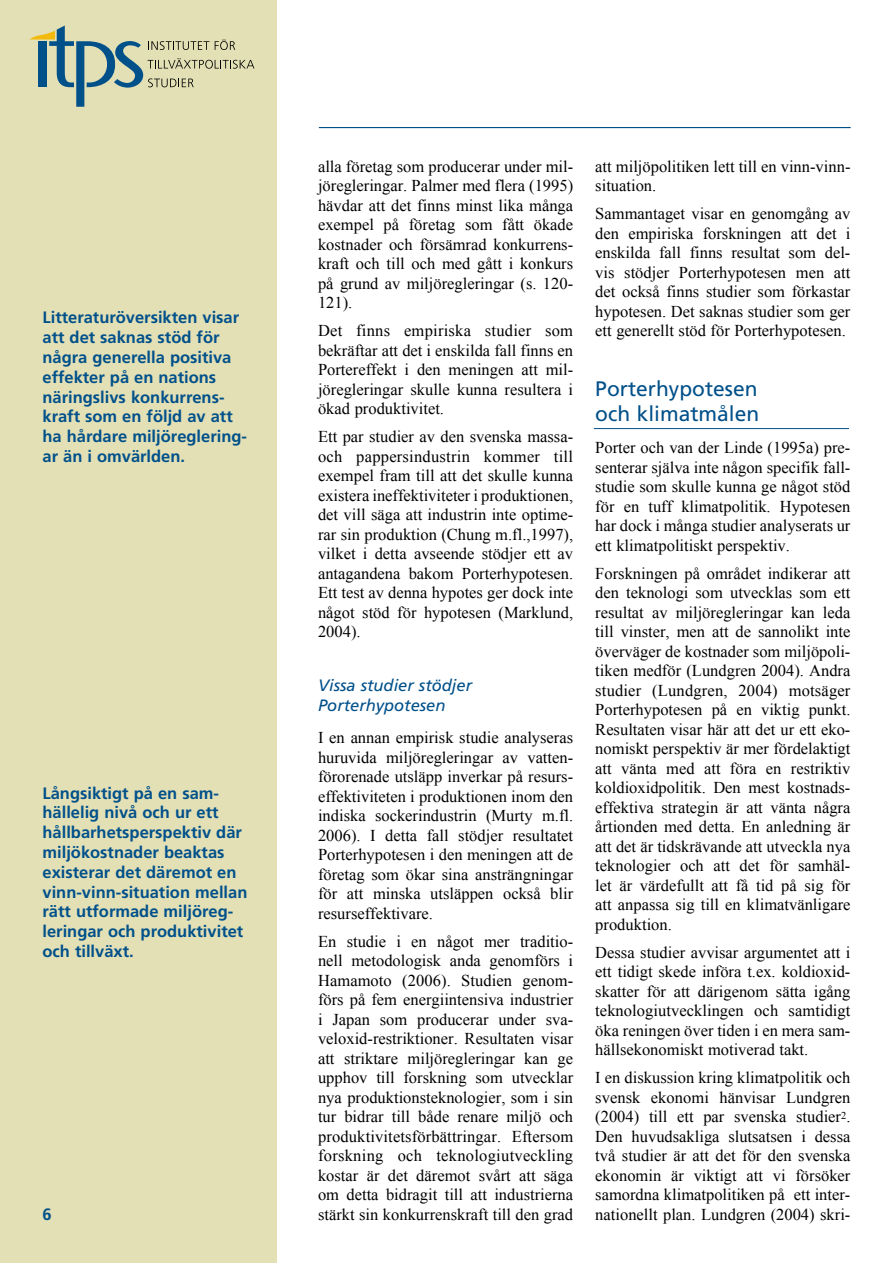
<style>
.page{position:relative;width:893px;height:1263px;background:#fff}
.page>*{position:absolute;margin:0;border:0;box-sizing:border-box;transform-origin:0 0}
.t1{font:21px/25.2px "Frutiger";color:#00508a}
.t2{font:16.5px/19.5px "Times New Roman";color:#000;text-align:justify}
.t3{font:700 16.5px/19.8px "Frutiger";color:#00508a}
.t4{font:italic 16.5px/19.8px "Frutiger";color:#00508a}
</style>
<div class="page">
<div style="left:0;top:0;width:276px;height:1263px;background:#e3e0b6"></div>
<svg style="left:30px;top:26px;width:224px;height:81px"></svg>
<hr style="left:319px;top:127px;width:531px;height:1px;background:#00508a">
<hr style="left:594px;top:428px;width:255px;height:1px;background:#00508a">
<p class="t3" style="left:43px;top:308px;width:206px">Litteraturöversikten visar att det saknas stöd för några generella positiva effekter på en nations näringslivs konkurrens&shy;kraft som en följd av att ha hårdare miljöreglering&shy;ar än i omvärlden.</p>
<p class="t3" style="left:43px;top:783px;width:206px">Långsiktigt på en sam&shy;hällelig nivå och ur ett hållbarhetsperspektiv där miljökostnader beaktas existerar det däremot en vinn-vinn-situation mellan rätt utformade miljöreg&shy;leringar och produktivitet och tillväxt.</p>
<p class="t2" style="left:318px;top:156px;width:257px">alla företag som producerar under mil&shy;jöregleringar. Palmer med flera (1995) hävdar att det finns minst lika många exempel på företag som fått ökade kostnader och försämrad konkurrens&shy;kraft och till och med gått i konkurs på grund av miljöregleringar (s. 120- 121).</p>
<p class="t2" style="left:318px;top:321px;width:257px">Det finns empiriska studier som bekräftar att det i enskilda fall finns en Portereffekt i den meningen att mil&shy;jöregleringar skulle kunna resultera i ökad produktivitet.</p>
<p class="t2" style="left:318px;top:427px;width:257px">Ett par studier av den svenska massa&shy;och pappersindustrin kommer till exempel fram till att det skulle kunna existera ineffektiviteter i produktionen, det vill säga att industrin inte optime&shy;rar sin produktion (Chung m.fl.,1997), vilket i detta avseende stödjer ett av antagandena bakom Porterhypotesen.<br>Ett test av denna hypotes ger dock inte något stöd för hypotesen (Marklund, 2004).</p>
<p class="t4" style="left:318px;top:676px;width:156px">Vissa studier stödjer<br>Porterhypotesen</p>
<p class="t2" style="left:318px;top:728px;width:257px">I en annan empirisk studie analyseras huruvida miljöregleringar av vatten&shy;förorenade utsläpp inverkar på resurs&shy;effektiviteten i produktionen inom den indiska sockerindustrin (Murty m.fl.<br>2006). I detta fall stödjer resultatet Porterhypotesen i den meningen att de företag som ökar sina ansträngningar för att minska utsläppen också blir resurseffektivare.</p>
<p class="t2" style="left:318px;top:931px;width:257px">En studie i en något mer traditio&shy;nell metodologisk anda genomförs i Hamamoto (2006). Studien genom&shy;förs på fem energiintensiva industrier i Japan som producerar under sva&shy;veloxid-restriktioner. Resultaten visar att striktare miljöregleringar kan ge upphov till forskning som utvecklar nya produktionsteknologier, som i sin tur bidrar till både renare miljö och produktivitetsförbättringar. Eftersom forskning och teknologiutveckling kostar är det däremot svårt att säga om detta bidragit till att industrierna stärkt sin konkurrenskraft till den grad</p>
<p class="t2" style="left:595px;top:156px;width:257px">att miljöpolitiken lett till en vinn-vinn&shy;situation.</p>
<p class="t2" style="left:595px;top:204px;width:257px">Sammantaget visar en genomgång av den empiriska forskningen att det i enskilda fall finns resultat som del&shy;vis stödjer Porterhypotesen men att det också finns studier som förkastar hypotesen. Det saknas studier som ger ett generellt stöd för Porterhypotesen.</p>
<p class="t1" style="left:595px;top:376px;width:165px">Porterhypotesen och klimatmålen</p>
<p class="t2" style="left:595px;top:437px;width:257px">Porter och van der Linde (1995a) pre&shy;senterar själva inte någon specifik fall&shy;studie som skulle kunna ge något stöd för en tuff klimatpolitik. Hypotesen har dock i många studier analyserats ur ett klimatpolitiskt perspektiv.</p>
<p class="t2" style="left:595px;top:563px;width:257px">Forskningen på området indikerar att den teknologi som utvecklas som ett resultat av miljöregleringar kan leda till vinster, men att de sannolikt inte överväger de kostnader som miljöpoli&shy;tiken medför (Lundgren 2004). Andra studier (Lundgren, 2004) motsäger Porterhypotesen på en viktig punkt.<br>Resultaten visar här att det ur ett eko&shy;nomiskt perspektiv är mer fördelaktigt att vänta med att föra en restriktiv koldioxidpolitik. Den mest kostnads&shy;effektiva strategin är att vänta några årtionden med detta. En anledning är att det är tidskrävande att utveckla nya teknologier och att det för samhäl&shy;let är värdefullt att få tid på sig för att anpassa sig till en klimatvänligare produktion.</p>
<p class="t2" style="left:595px;top:942px;width:257px">Dessa studier avvisar argumentet att i ett tidigt skede införa t.ex. koldioxid&shy;skatter för att därigenom sätta igång teknologiutvecklingen och samtidigt öka reningen över tiden i en mera sam&shy;hällsekonomiskt motiverad takt.</p>
<p class="t2" style="left:595px;top:1067px;width:257px">I en diskussion kring klimatpolitik och svensk ekonomi hänvisar Lundgren (2004) till ett par svenska studier<sup>2</sup>.<br>Den huvudsakliga slutsatsen i dessa två studier är att det för den svenska ekonomin är viktigt att vi försöker samordna klimatpolitiken på ett inter&shy;nationellt plan. Lundgren (2004) skri-</p>
</div>
